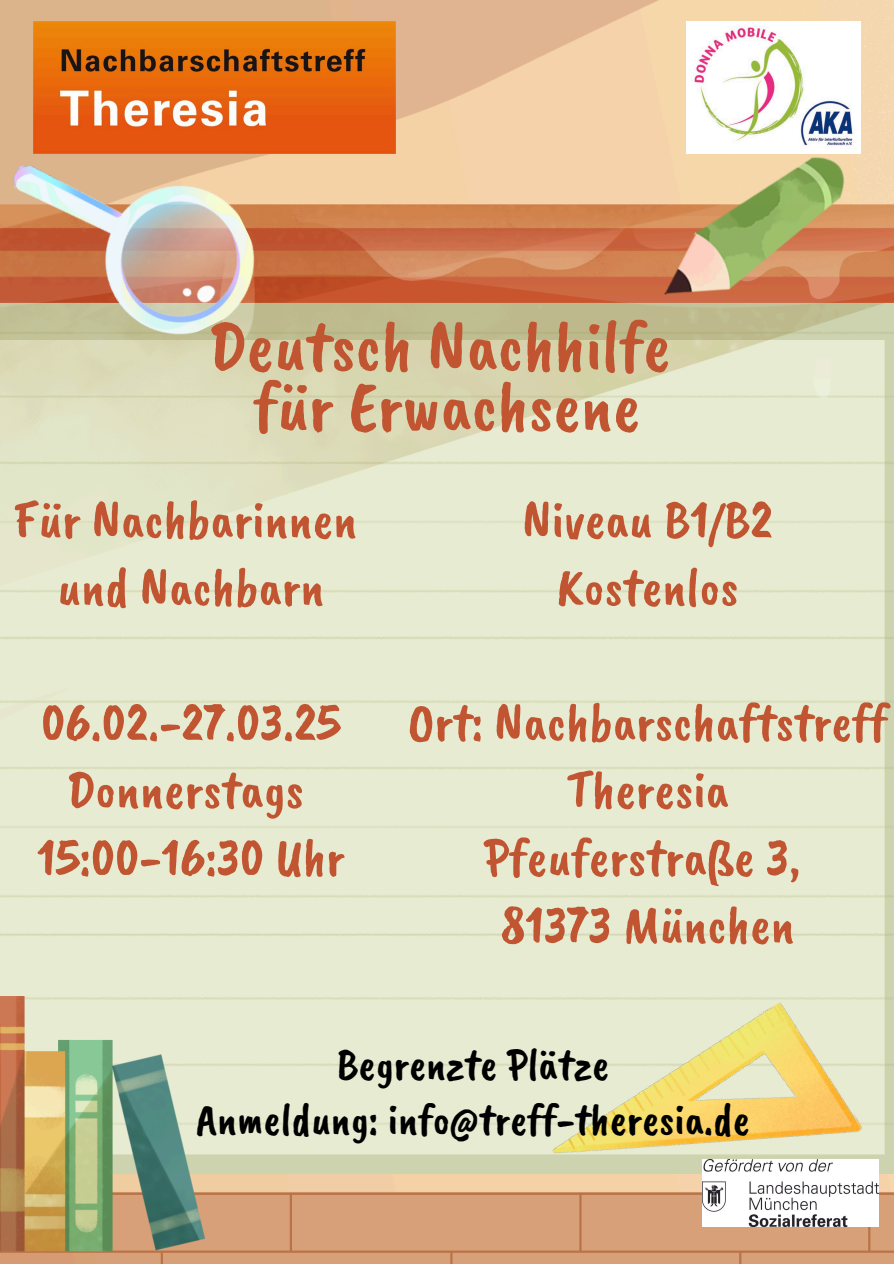
<style>
.page{position:relative;width:894px;height:1264px;background:#fff}
.page>*{position:absolute;margin:0;border:0;box-sizing:border-box;transform-origin:0 0}
.t1{font:72.3px/60.2px "Caveat Brush";color:#c15531;text-align:center}
.t2{font:54.15px/67.5px "Caveat Brush";color:#c15531;text-align:center}
.t3{font:45px "Caveat Brush";color:#000}
</style>
<div class="page">
<img style="left:0;top:0;width:893px;height:1263px">
<img style="left:0;top:205px;width:893px;height:968px">
<img style="left:0;top:996px;width:204px;height:255px">
<img style="left:648px;top:114px;width:241px;height:237px">
<img style="left:7px;top:90px;width:270px;height:286px">
<img style="left:686px;top:21px;width:174px;height:133px">
<img style="left:33px;top:21px;width:363px;height:133px">
<img style="left:541px;top:996px;width:321px;height:267px">
<img style="left:702px;top:1159px;width:175px;height:67px">
<p class="t1" style="left:208px;top:315px;width:464px">Deutsch Nachhilfe für Erwachsene</p>
<p class="t2" style="left:13px;top:485px;width:346px">Für Nachbarinnen und Nachbarn</p>
<p class="t2" style="left:37px;top:688px;width:309px">06.02.-27.03.25<br>Donnerstags<br>15:00-16:30 Uhr</p>
<p class="t2" style="left:522px;top:485px;width:251px">Niveau B1/B2<br>Kostenlos</p>
<p class="t2" style="left:408px;top:688px;width:480px">Ort: Nachbarschaftstreff<br>Theresia<br>Pfeuferstraße 3,<br>81373 München</p>
<h1 class="t3" style="left:337px;top:1035px;width:274px">Begrenzte Plätze</h1>
<h2 class="t3" style="left:196px;top:1090px;width:555px">Anmeldung: info@treff-theresia.de</h2>
</div>
